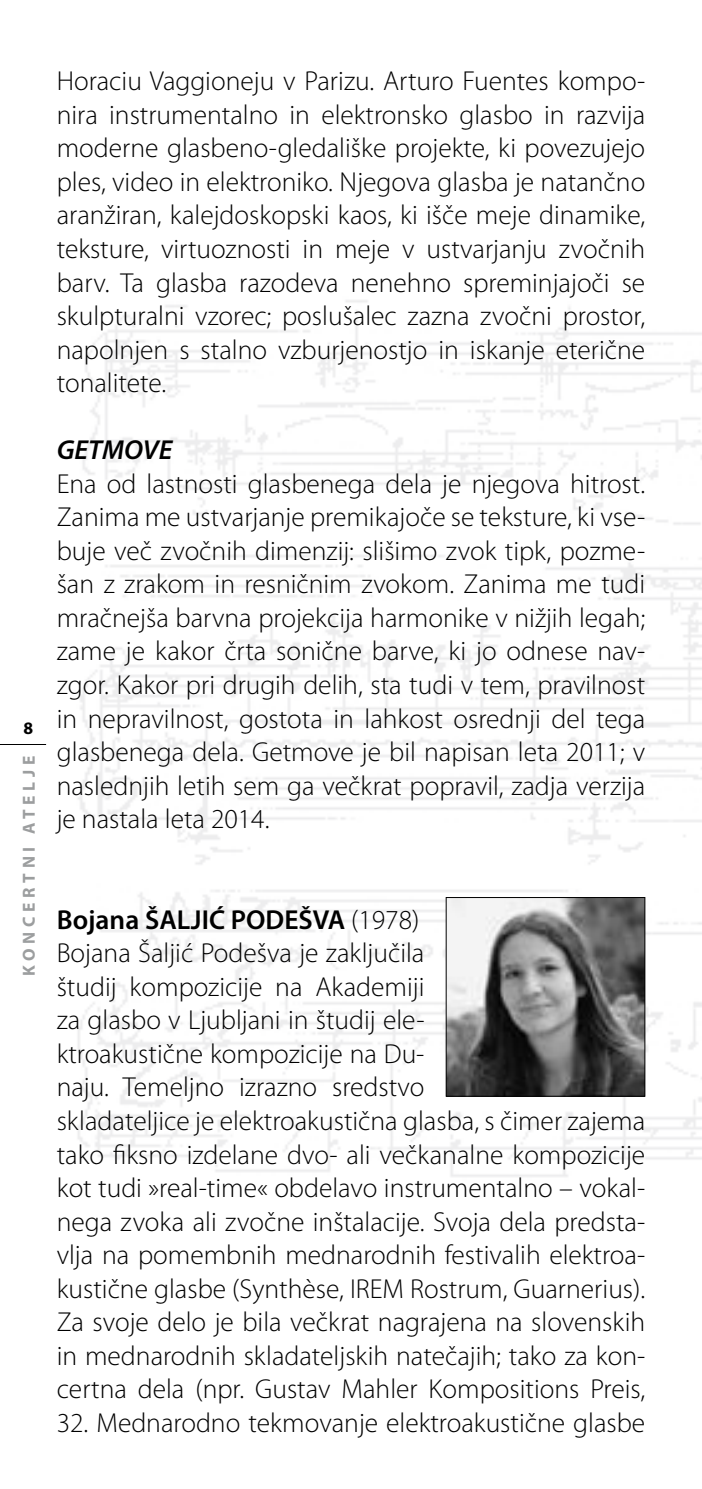
<style>
.page{position:relative;width:702px;height:1489px;background:#fff}
.page>*{position:absolute;margin:0;border:0;box-sizing:border-box;transform-origin:0 0}
.t1{font:300 27.5px/33.5px "Myriad Pro";color:#000;text-align:justify}
.t2{font:italic 600 27.5px "Myriad Pro";color:#000}
.t3{font:700 17.5px "Myriad Pro";letter-spacing:.27em;color:#9c9e9f}
.t4{font:700 17.5px "Myriad Pro";color:#000}
.s1{font-weight:600}
</style>
<div class="page">
<hr style="left:0;top:744px;width:46px;height:1px;background:#000">
<img style="left:78px;top:293px;width:624px;height:884px">
<img style="left:448px;top:899px;width:195px;height:195px">
<div style="left:446px;top:897px;width:199px;height:199px;border:1px solid #000"></div>
<p class="t4" style="left:23px;top:718px;width:11px">8</p>
<p class="t3" style="left:19px;top:975px;width:222px;rotate:-90deg">KONCERTNI ATELJE</p>
<p class="t1" style="left:57px;top:65px;width:590px">Horaciu Vaggioneju v Parizu. Arturo Fuentes kompo&shy;nira instrumentalno in elektronsko glasbo in razvija moderne glasbeno-gledališke projekte, ki povezujejo ples, video in elektroniko. Njegova glasba je natančno aranžiran, kalejdoskopski kaos, ki išče meje dinamike, teksture, virtuoznosti in meje v ustvarjanju zvočnih barv. Ta glasba razodeva nenehno spreminjajoči se skulpturalni vzorec; poslušalec zazna zvočni prostor, napolnjen s stalno vzburjenostjo in iskanje eterične tonalitete.</p>
<p class="t2" style="left:57px;top:435px;width:117px">GETMOVE</p>
<p class="t1" style="left:57px;top:467px;width:590px">Ena od lastnosti glasbenega dela je njegova hitrost.<br>Zanima me ustvarjanje premikajoče se teksture, ki vse&shy;buje več zvočnih dimenzij: slišimo zvok tipk, pozme&shy;šan z zrakom in resničnim zvokom. Zanima me tudi mračnejša barvna projekcija harmonike v nižjih legah; zame je kakor črta sonične barve, ki jo odnese nav&shy;zgor. Kakor pri drugih delih, sta tudi v tem, pravilnost in nepravilnost, gostota in lahkost osrednji del tega glasbenega dela. Getmove je bil napisan leta 2011; v naslednjih letih sem ga večkrat popravil, zadja verzija je nastala leta 2014.</p>
<p class="t1" style="left:57px;top:903px;width:590px;text-align:left"><span class="s1">Bojana ŠALJIĆ PODEŠVA</span> (1978)<br>Bojana Šaljić Podešva je zaključila<br>študij kompozicije na Akademiji<br>za glasbo v Ljubljani in študij ele-<br>ktroakustične kompozicije na Du-<br>naju. Temeljno izrazno sredstvo<br>skladateljice je elektroakustična glasba, s čimer zajema tako fiksno izdelane dvo- ali večkanalne kompozicije kot tudi »real-time« obdelavo instrumentalno – vokal&shy;nega zvoka ali zvočne inštalacije. Svoja dela predsta&shy;vlja na pomembnih mednarodnih festivalih elektroa&shy;kustične glasbe (Synthèse, IREM Rostrum, Guarnerius).<br>Za svoje delo je bila večkrat nagrajena na slovenskih in mednarodnih skladateljskih natečajih; tako za kon&shy;certna dela (npr. Gustav Mahler Kompositions Preis,</p>
<p class="t1" style="left:57px;top:1406px;width:590px">32. Mednarodno tekmovanje elektroakustične glasbe</p>
</div>
